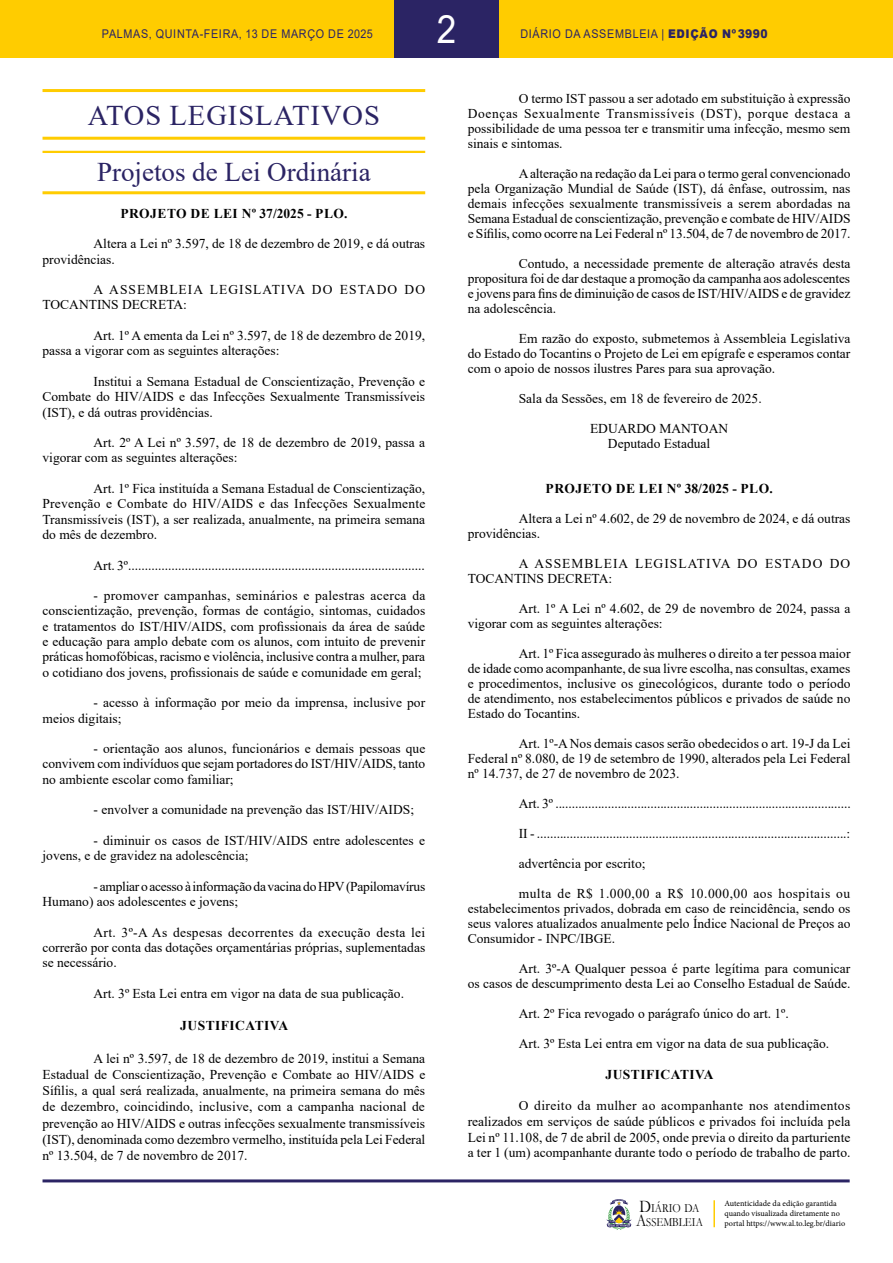
<style>
.page{position:relative;width:893px;height:1263px;background:#fff}
.page>*{position:absolute;margin:0;border:0;box-sizing:border-box;transform-origin:0 0}
.t1{font:39px "Arial";color:#fff;scale:.9 1}
.t2{font:28.5px "Times New Roman";letter-spacing:.035em;color:#2b2464}
.t3{font:27px "Times New Roman";color:#2b2464}
.t4{font:13.5px/15px "Times New Roman";color:#000;text-align:justify}
.t5{font:13.5px/15.3px "Times New Roman";letter-spacing:.075em;color:#000}
.t6{font:13.5px/15.3px "Times New Roman";letter-spacing:-.02em;color:#000}
.t7{font:700 13.5px "Times New Roman";letter-spacing:.035em;color:#000}
.t8{font:12.45px/14px "Garamond";color:#000;scale:.85 1}
.t9{font:12px "Arial";letter-spacing:.065em;color:#2b2464;scale:.9 1}
.t10{font:8.25px/9.9px "Minion Pro";color:#000}
.s1{font-weight:900}
.s2{font-size:17.85px}
</style>
<div class="page">
<div style="left:0;top:0;width:893px;height:58px;background:#fc0"></div>
<hr style="left:43px;top:1179px;width:807px;height:3px;background:#2b2464">
<svg style="left:606px;top:1199px;width:26px;height:31px"></svg>
<div style="left:394px;top:0;width:105px;height:58px;background:#2b2464"></div>
<hr style="left:713px;top:1200px;width:2px;height:27px;background:#fc0">
<hr style="left:43px;top:89px;width:382px;height:3px;background:#fc0">
<hr style="left:43px;top:137px;width:382px;height:3px;background:#fc0">
<hr style="left:43px;top:151px;width:382px;height:2px;background:#fc0">
<hr style="left:43px;top:191px;width:382px;height:3px;background:#fc0">
<h1 class="t1" style="left:437px;top:2px;width:23px">2</h1>
<p class="t9" style="left:102px;top:25px;width:302px">PALMAS, QUINTA-FEIRA, 13 DE MARÇO DE 2025</p>
<p class="t9" style="left:520px;top:25px;width:276px">DIÁRIO DA ASSEMBLEIA | <span class="s1">EDIÇÃO Nº3990</span></p>
<h2 class="t2" style="left:88px;top:96px;width:294px">ATOS LEGISLATIVOS</h2>
<h3 class="t3" style="left:97px;top:152px;width:275px">Projetos de Lei Ordinária</h3>
<p class="t7" style="left:120px;top:203px;width:229px">PROJETO DE LEI Nº 37/2025 - PLO.</p>
<p class="t4" style="left:43px;top:236px;width:384px;text-indent:51px">Altera a Lei nº 3.597, de 18 de dezembro de 2019, e dá outras providências.</p>
<p class="t5" style="left:43px;top:282px;width:384px;text-indent:51px">A ASSEMBLEIA LEGISLATIVA DO ESTADO DO<br>TOCANTINS DECRETA:</p>
<p class="t4" style="left:43px;top:327px;width:384px;text-indent:51px">Art. 1º A ementa da Lei nº 3.597, de 18 de dezembro de 2019, passa a vigorar com as seguintes alterações:</p>
<p class="t4" style="left:43px;top:373px;width:384px;text-indent:51px">Institui a Semana Estadual de Conscientização, Prevenção e Combate do HIV/AIDS e das Infecções Sexualmente Transmissíveis (IST), e dá outras providências.</p>
<p class="t4" style="left:43px;top:435px;width:384px;text-indent:51px">Art. 2º A Lei nº 3.597, de 18 de dezembro de 2019, passa a vigorar com as seguintes alterações:</p>
<p class="t4" style="left:43px;top:480px;width:384px;text-indent:51px">Art. 1º Fica instituída a Semana Estadual de Conscientização, Prevenção e Combate do HIV/AIDS e das Infecções Sexualmente Transmissíveis (IST), a ser realizada, anualmente, na primeira semana do mês de dezembro.</p>
<p class="t4" style="left:94px;top:557px;width:333px">Art. 3º.........................................................................................</p>
<p class="t4" style="left:43px;top:588px;width:384px;text-indent:51px">- promover campanhas, seminários e palestras acerca da conscientização, prevenção, formas de contágio, sintomas, cuidados e tratamentos do IST/HIV/AIDS, com profissionais da área de saúde e educação para amplo debate com os alunos, com intuito de prevenir práticas homofóbicas, racismo e violência, inclusive contra a mulher, para o cotidiano dos jovens, profissionais de saúde e comunidade em geral;</p>
<p class="t4" style="left:43px;top:695px;width:384px;text-indent:51px">- acesso à informação por meio da imprensa, inclusive por meios digitais;</p>
<p class="t4" style="left:43px;top:740px;width:384px;text-indent:51px">- orientação aos alunos, funcionários e demais pessoas que convivem com indivíduos que sejam portadores do IST/HIV/AIDS, tanto no ambiente escolar como familiar;</p>
<p class="t4" style="left:94px;top:802px;width:322px">- envolver a comunidade na prevenção das IST/HIV/AIDS;</p>
<p class="t4" style="left:43px;top:832px;width:384px;text-indent:51px">- diminuir os casos de IST/HIV/AIDS entre adolescentes e jovens, e de gravidez na adolescência;</p>
<p class="t6" style="left:43px;top:878px;width:384px;text-indent:51px">- ampliar o acesso à informação da vacina do HPV (Papilomavírus<br>Humano) aos adolescentes e jovens;</p>
<p class="t4" style="left:43px;top:924px;width:384px;text-indent:51px">Art. 3º-A As despesas decorrentes da execução desta lei correrão por conta das dotações orçamentárias próprias, suplementadas se necessário.</p>
<p class="t4" style="left:94px;top:985px;width:312px">Art. 3º Esta Lei entra em vigor na data de sua publicação.</p>
<p class="t7" style="left:180px;top:1016px;width:109px">JUSTIFICATIVA</p>
<p class="t4" style="left:43px;top:1050px;width:384px;line-height:16.2px;text-indent:51px">A lei nº 3.597, de 18 de dezembro de 2019, institui a Semana Estadual de Conscientização, Prevenção e Combate ao HIV/AIDS e Sífilis, a qual será realizada, anualmente, na primeira semana do mês de dezembro, coincidindo, inclusive, com a campanha nacional de prevenção ao HIV/AIDS e outras infecções sexualmente transmissíveis (IST), denominada como dezembro vermelho, instituída pela Lei Federal nº 13.504, de 7 de novembro de 2017.</p>
<p class="t4" style="left:468px;top:90px;width:384px;text-indent:51px">O termo IST passou a ser adotado em substituição à expressão Doenças Sexualmente Transmissíveis (DST), porque destaca a possibilidade de uma pessoa ter e transmitir uma infecção, mesmo sem sinais e sintomas.</p>
<p class="t4" style="left:468px;top:165px;width:384px;text-indent:51px">A alteração na redação da Lei para o termo geral convencionado pela Organização Mundial de Saúde (IST), dá ênfase, outrossim, nas demais infecções sexualmente transmissíveis a serem abordadas na Semana Estadual de conscientização, prevenção e combate de HIV/AIDS e Sífilis, como ocorre na Lei Federal nº 13.504, de 7 de novembro de 2017.</p>
<p class="t4" style="left:468px;top:255px;width:384px;text-indent:51px">Contudo, a necessidade premente de alteração através desta propositura foi de dar destaque a promoção da campanha aos adolescentes e jovens para fins de diminuição de casos de IST/HIV/AIDS e de gravidez na adolescência.</p>
<p class="t4" style="left:468px;top:330px;width:384px;text-indent:51px">Em razão do exposto, submetemos à Assembleia Legislativa do Estado do Tocantins o Projeto de Lei em epígrafe e esperamos contar com o apoio de nossos ilustres Pares para sua aprovação.</p>
<p class="t4" style="left:519px;top:390px;width:244px">Sala da Sessões, em 18 de fevereiro de 2025.</p>
<p class="t4" style="left:590px;top:420px;width:140px;text-align:center">EDUARDO MANTOAN<br>Deputado Estadual</p>
<p class="t7" style="left:546px;top:479px;width:229px">PROJETO DE LEI Nº 38/2025 - PLO.</p>
<p class="t4" style="left:468px;top:510px;width:384px;text-indent:51px">Altera a Lei nº 4.602, de 29 de novembro de 2024, e dá outras providências.</p>
<p class="t5" style="left:468px;top:555px;width:384px;text-indent:51px">A ASSEMBLEIA LEGISLATIVA DO ESTADO DO<br>TOCANTINS DECRETA:</p>
<p class="t4" style="left:468px;top:600px;width:384px;text-indent:51px">Art. 1º A Lei nº 4.602, de 29 de novembro de 2024, passa a vigorar com as seguintes alterações:</p>
<p class="t4" style="left:468px;top:645px;width:384px;text-indent:51px">Art. 1º Fica assegurado às mulheres o direito a ter pessoa maior de idade como acompanhante, de sua livre escolha, nas consultas, exames e procedimentos, inclusive os ginecológicos, durante todo o período de atendimento, nos estabelecimentos públicos e privados de saúde no Estado do Tocantins.</p>
<p class="t4" style="left:468px;top:735px;width:384px;text-indent:51px">Art. 1º-A Nos demais casos serão obedecidos o art. 19-J da Lei Federal nº 8.080, de 19 de setembro de 1990, alterados pela Lei Federal nº 14.737, de 27 de novembro de 2023.</p>
<p class="t4" style="left:519px;top:795px;width:333px">Art. 3º ..........................................................................................</p>
<p class="t4" style="left:519px;top:825px;width:333px">II - ..............................................................................................:</p>
<p class="t4" style="left:519px;top:855px;width:128px">advertência por escrito;</p>
<p class="t4" style="left:468px;top:885px;width:384px;text-indent:51px">multa de R$ 1.000,00 a R$ 10.000,00 aos hospitais ou estabelecimentos privados, dobrada em caso de reincidência, sendo os seus valores atualizados anualmente pelo Índice Nacional de Preços ao Consumidor - INPC/IBGE.</p>
<p class="t4" style="left:468px;top:960px;width:384px;text-align:right">Art. 3º-A Qualquer pessoa é parte legítima para comunicar<br>os casos de descumprimento desta Lei ao Conselho Estadual de Saúde.</p>
<p class="t4" style="left:519px;top:1005px;width:272px">Art. 2º Fica revogado o parágrafo único do art. 1º.</p>
<p class="t4" style="left:519px;top:1035px;width:312px">Art. 3º Esta Lei entra em vigor na data de sua publicação.</p>
<p class="t7" style="left:605px;top:1064px;width:109px">JUSTIFICATIVA</p>
<p class="t4" style="left:468px;top:1097px;width:384px;line-height:15.8px;text-indent:51px">O direito da mulher ao acompanhante nos atendimentos realizados em serviços de saúde públicos e privados foi incluída pela Lei nº 11.108, de 7 de abril de 2005, onde previa o direito da parturiente a ter 1 (um) acompanhante durante todo o período de trabalho de parto.</p>
<p class="t8" style="left:636px;top:1201px;width:80px"><span class="s2">D</span>IÁRIO DA<br><span class="s2">A</span>SSEMBLEIA</p>
<p class="t10" style="left:724px;top:1199px;width:122px">Autenticidade da edição garantida quando visualizada diretamente no portal https://www.al.to.leg.br/diario</p>
</div>
